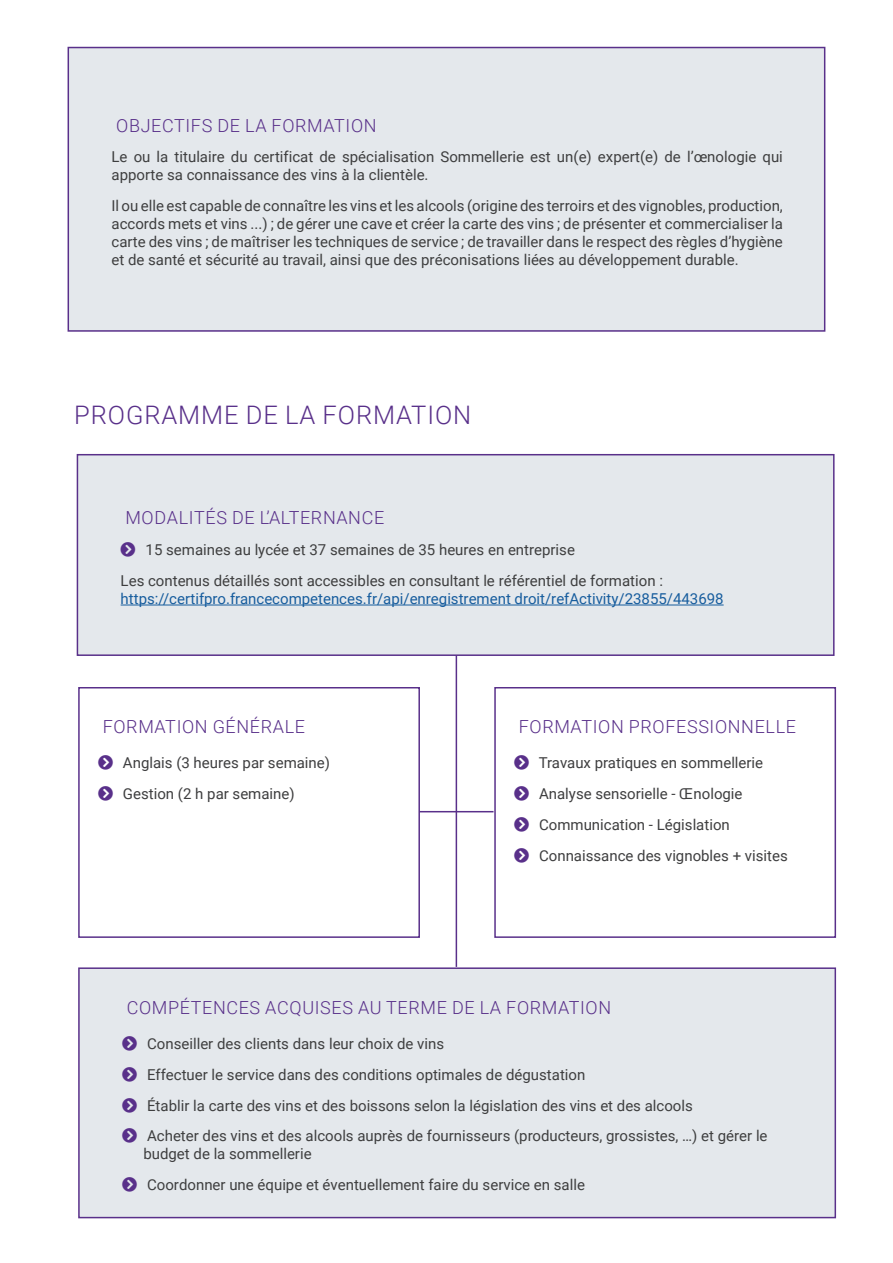
<style>
.page{position:relative;width:893px;height:1263px;background:#fff}
.page>*{position:absolute;margin:0;border:0;box-sizing:border-box;transform-origin:0 0}
.t1{font:300 25.5px "Roboto";letter-spacing:.035em;color:#59308a}
.t2{font:300 18px "Roboto";letter-spacing:.035em;color:#59308a}
.t3{font:15px/30.8px "Roboto";color:#3e3e3f}
.t4{font:15px "Roboto";color:#175d9e}
</style>
<div class="page">
<div style="left:68px;top:47px;width:757px;height:285px;background:#e4e8ec;border:2px solid #59308a"></div>
<div style="left:78px;top:687px;width:342px;height:251px;background:#fff;border:2px solid #59308a"></div>
<div style="left:494px;top:687px;width:342px;height:251px;background:#fff;border:2px solid #59308a"></div>
<hr style="left:419px;top:811px;width:74px;height:1px;background:#59308a">
<hr style="left:456px;top:625px;width:1px;height:342px;background:#59308a">
<div style="left:78px;top:967px;width:758px;height:251px;background:#e4e8ec;border:2px solid #59308a"></div>
<div style="left:77px;top:454px;width:757px;height:202px;background:#e4e8ec;border:2px solid #59308a"></div>
<hr style="left:121px;top:605px;width:603px;height:1px;background:#175d9e">
<p class="t2" style="left:116px;top:113px;width:262px">OBJECTIFS DE LA FORMATION</p>
<p class="t3" style="left:112px;top:147px;width:673px;line-height:18px">Le ou la titulaire du certificat de spécialisation Sommellerie est un(e) expert(e) de l’œnologie qui apporte sa connaissance des vins à la clientèle.</p>
<p class="t3" style="left:112px;top:196px;width:673px;line-height:18px;text-align:justify">Il ou elle est capable de connaître les vins et les alcools (origine des terroirs et des vignobles, production, accords mets et vins ...) ; de gérer une cave et créer la carte des vins ; de présenter et commercialiser la carte des vins ; de maîtriser les techniques de service ; de travailler dans le respect des règles d’hygiène et de santé et sécurité au travail, ainsi que des préconisations liées au développement durable.</p>
<h1 class="t1" style="left:74px;top:397px;width:399px">PROGRAMME DE LA FORMATION</h1>
<p class="t2" style="left:125px;top:505px;width:260px">MODALITÉS DE L’ALTERNANCE</p>
<p class="t3" style="left:121px;top:534px;width:544px;text-indent:25px">15 semaines au lycée et 37 semaines de 35 heures en entreprise<br>Les contenus détaillés sont accessibles en consultant le référentiel de formation :</p>
<p class="t4" style="left:121px;top:588px;width:605px">https://certifpro.francecompetences.fr/api/enregistrement droit/refActivity/23855/443698</p>
<p class="t2" style="left:103px;top:714px;width:204px">FORMATION GÉNÉRALE</p>
<p class="t3" style="left:123px;top:747px;width:209px">Anglais (3 heures par semaine)<br>Gestion (2 h par semaine)</p>
<p class="t2" style="left:519px;top:714px;width:279px">FORMATION PROFESSIONNELLE</p>
<p class="t3" style="left:539px;top:747px;width:251px">Travaux pratiques en sommellerie Analyse sensorielle - Œnologie Communication - Législation Connaissance des vignobles + visites</p>
<p class="t2" style="left:127px;top:995px;width:486px">COMPÉTENCES ACQUISES AU TERME DE LA FORMATION</p>
<p class="t3" style="left:147px;top:1028px;width:622px">Conseiller des clients dans leur choix de vins<br>Effectuer le service dans des conditions optimales de dégustation<br>Établir la carte des vins et des boissons selon la législation des vins et des alcools<br>Acheter des vins et des alcools auprès de fournisseurs (producteurs, grossistes, …) et gérer le</p>
<p class="t3" style="left:143px;top:1138px;width:443px">budget de la sommellerie<br>Coordonner une équipe et éventuellement faire du service en salle</p>
</div>
